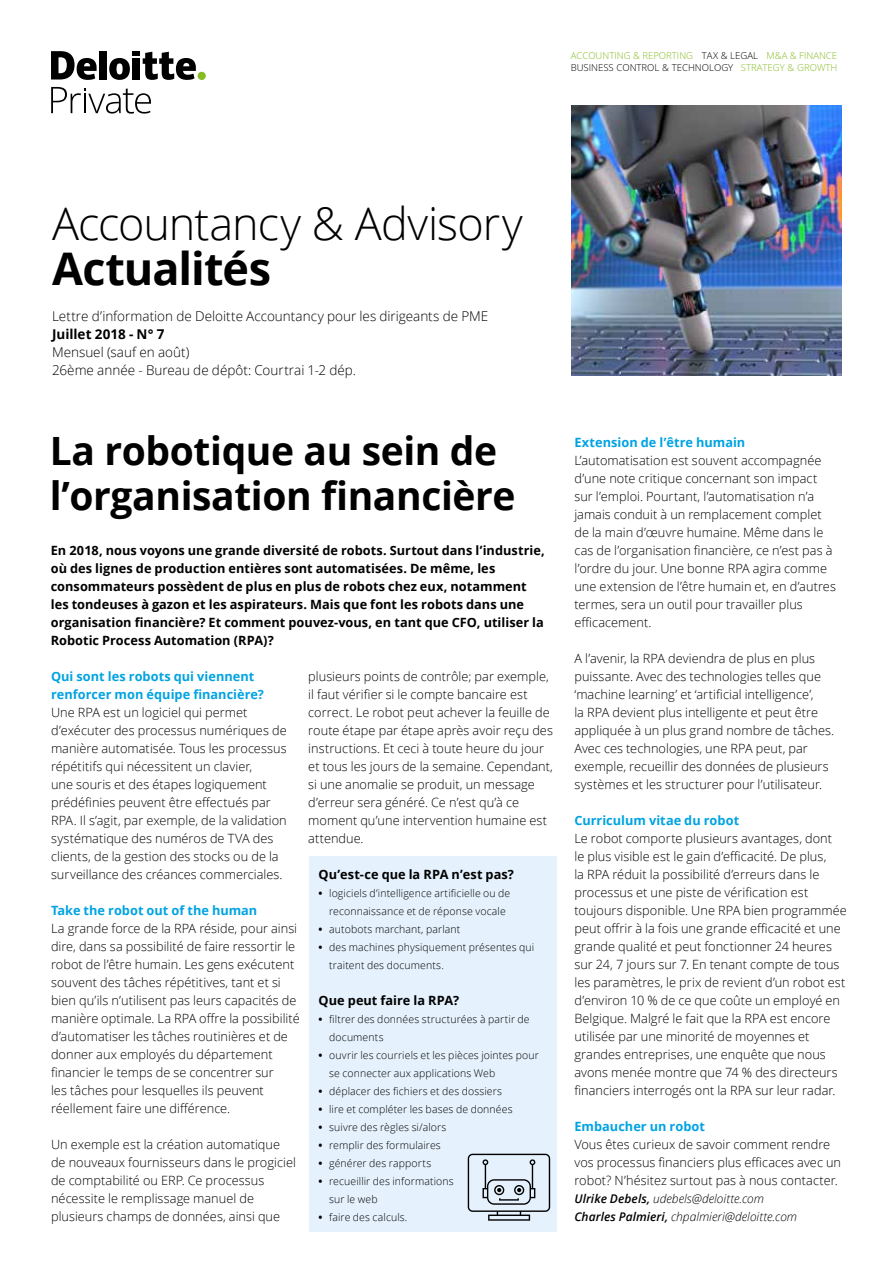
<style>
.page{position:relative;width:893px;height:1263px;background:#fff}
.page>*{position:absolute;margin:0;border:0;box-sizing:border-box;transform-origin:0 0}
.t1{font:300 45px "Open Sans";letter-spacing:-.02em;color:#000}
.t2{font:700 45px "Open Sans";letter-spacing:-.02em;color:#000}
.t3{font:700 39px/45px "Open Sans";letter-spacing:-.01em;color:#000}
.t4{font:300 13.5px/18px "Open Sans";color:#000}
.t5{font:700 13.5px "Open Sans";color:#000}
.t6{font:300 12.75px/18px "Open Sans";letter-spacing:.005em;color:#000}
.t7{font:700 12.75px/18px "Open Sans";letter-spacing:.005em;color:#000}
.t8{font:700 12.75px/18px "Open Sans";color:#00a3e2}
.t9{font:italic 300 12px/18px "Open Sans";color:#000}
.t10{font:300 10.5px/18px "Open Sans";letter-spacing:.01em;color:#000}
.t11{font:300 9.6px/11.7px "Open Sans";color:#85bc22}
.s1{color:#000}
.s2{font-weight:700}
.s3{font-weight:600}
</style>
<div class="page">
<div style="left:198px;top:72px;width:8px;height:8px;background:#85bc22;border-radius:50%"></div>
<div style="left:99px;top:51px;width:7px;height:29px;background:#000"></div>
<svg style="left:109px;top:51px;width:87px;height:29px"></svg>
<svg style="left:51px;top:51px;width:46px;height:29px"></svg>
<svg style="left:51px;top:87px;width:100px;height:27px"></svg>
<img style="left:571px;top:105px;width:271px;height:271px">
<div style="left:309px;top:857px;width:248px;height:375px;background:#e5f1fc"></div>
<svg style="left:468px;top:1154px;width:82px;height:67px"></svg>
<p class="t11" style="left:571px;top:50px;width:268px">ACCOUNTING &amp; REPORTING <span class="s1">TAX &amp; LEGAL</span> M&amp;A &amp; FINANCE<br><span class="s1">BUSINESS CONTROL &amp; TECHNOLOGY</span> STRATEGY &amp; GROWTH</p>
<h1 class="t1" style="left:52px;top:193px;width:472px">Accountancy &amp; Advisory</h1>
<h1 class="t2" style="left:52px;top:237px;width:221px">Actualités</h1>
<p class="t4" style="left:52px;top:307px;width:438px">Lettre d’information de Deloitte Accountancy pour les dirigeants de PME</p>
<p class="t5" style="left:52px;top:325px;width:114px">Juillet 2018 - N° 7</p>
<p class="t4" style="left:52px;top:343px;width:305px">Mensuel (sauf en août)<br>26ème année - Bureau de dépôt: Courtrai 1-2 dép.</p>
<h2 class="t3" style="left:50px;top:427px;width:467px">La robotique au sein de l’organisation financière</h2>
<p class="t7" style="left:51px;top:541px;width:495px">En 2018, nous voyons une grande diversité de robots. Surtout dans l’industrie, où des lignes de production entières sont automatisées. De même, les consommateurs possèdent de plus en plus de robots chez eux, notamment les tondeuses à gazon et les aspirateurs. Mais que font les robots dans une organisation financière? Et comment pouvez-vous, en tant que CFO, utiliser la Robotic Process Automation (RPA)?</p>
<p class="t8" style="left:51px;top:667px;width:215px">Qui sont les robots qui viennent renforcer mon équipe financière?</p>
<p class="t6" style="left:51px;top:703px;width:237px">Une RPA est un logiciel qui permet d’exécuter des processus numériques de manière automatisée. Tous les processus répétitifs qui nécessitent un clavier,<br>une souris et des étapes logiquement prédéfinies peuvent être effectués par RPA. Il s’agit, par exemple, de la validation systématique des numéros de TVA des clients, de la gestion des stocks ou de la surveillance des créances commerciales.</p>
<p class="t8" style="left:51px;top:901px;width:208px">Take the robot out of the human</p>
<p class="t6" style="left:51px;top:919px;width:250px">La grande force de la RPA réside, pour ainsi dire, dans sa possibilité de faire ressortir le robot de l’être humain. Les gens exécutent souvent des tâches répétitives, tant et si bien qu’ils n’utilisent pas leurs capacités de manière optimale. La RPA offre la possibilité d’automatiser les tâches routinières et de donner aux employés du département financier le temps de se concentrer sur<br>les tâches pour lesquelles ils peuvent réellement faire une différence.</p>
<p class="t6" style="left:51px;top:1135px;width:246px">Un exemple est la création automatique de nouveaux fournisseurs dans le progiciel de comptabilité ou ERP. Ce processus nécessite le remplissage manuel de plusieurs champs de données, ainsi que</p>
<p class="t6" style="left:308px;top:667px;width:246px">plusieurs points de contrôle; par exemple, il faut vérifier si le compte bancaire est correct. Le robot peut achever la feuille de route étape par étape après avoir reçu des instructions. Et ceci à toute heure du jour et tous les jours de la semaine. Cependant, si une anomalie se produit, un message d’erreur sera généré. Ce n’est qu’à ce moment qu’une intervention humaine est attendue.</p>
<p class="t7" style="left:319px;top:865px;width:197px">Qu’est-ce que la RPA n’est pas?</p>
<p class="t10" style="left:319px;top:884px;width:193px;text-align:center"><span class="s2">•</span> logiciels d’intelligence artificielle ou de reconnaissance et de réponse vocale</p>
<p class="t10" style="left:319px;top:920px;width:143px"><span class="s2">•</span> autobots marchant, parlant</p>
<p class="t10" style="left:329px;top:938px;width:206px;text-indent:-11px"><span class="s2">•</span> des machines physiquement présentes qui traitent des documents.</p>
<p class="t7" style="left:319px;top:991px;width:142px">Que peut faire la RPA?</p>
<p class="t10" style="left:329px;top:1010px;width:202px;text-indent:-11px"><span class="s2">•</span> filtrer des données structurées à partir de documents</p>
<p class="t10" style="left:329px;top:1046px;width:211px;text-indent:-11px"><span class="s2">•</span> ouvrir les courriels et les pièces jointes pour se connecter aux applications Web</p>
<p class="t10" style="left:319px;top:1082px;width:185px"><span class="s2">•</span> déplacer des fichiers et des dossiers</p>
<p class="t10" style="left:319px;top:1100px;width:196px"><span class="s2">•</span> lire et compléter les bases de données</p>
<p class="t10" style="left:319px;top:1118px;width:129px"><span class="s2">•</span> suivre des règles si/alors</p>
<p class="t10" style="left:319px;top:1136px;width:124px"><span class="s2">•</span> remplir des formulaires</p>
<p class="t10" style="left:319px;top:1154px;width:114px"><span class="s2">•</span> générer des rapports</p>
<p class="t10" style="left:329px;top:1172px;width:126px;text-indent:-11px"><span class="s2">•</span> recueillir des informations sur le web</p>
<p class="t10" style="left:319px;top:1208px;width:90px"><span class="s2">•</span> faire des calculs.</p>
<p class="t8" style="left:574px;top:433px;width:172px">Extension de l’être humain</p>
<p class="t6" style="left:574px;top:451px;width:263px">L’automatisation est souvent accompagnée d’une note critique concernant son impact sur l’emploi. Pourtant, l’automatisation n’a jamais conduit à un remplacement complet de la main d’œuvre humaine. Même dans le cas de l’organisation financière, ce n’est pas à l’ordre du jour. Une bonne RPA agira comme une extension de l’être humain et, en d’autres termes, sera un outil pour travailler plus efficacement.</p>
<p class="t6" style="left:574px;top:649px;width:261px">A l’avenir, la RPA deviendra de plus en plus puissante. Avec des technologies telles que ‘machine learning’ et ‘artificial intelligence’,<br>la RPA devient plus intelligente et peut être appliquée à un plus grand nombre de tâches.<br>Avec ces technologies, une RPA peut, par exemple, recueillir des données de plusieurs systèmes et les structurer pour l’utilisateur.</p>
<p class="t8" style="left:574px;top:811px;width:166px">Curriculum vitae du robot</p>
<p class="t6" style="left:574px;top:829px;width:274px">Le robot comporte plusieurs avantages, dont<br>le plus visible est le gain d’efficacité. De plus,<br>la RPA réduit la possibilité d’erreurs dans le processus et une piste de vérification est toujours disponible. Une RPA bien programmée peut offrir à la fois une grande efficacité et une grande qualité et peut fonctionner 24 heures sur 24, 7 jours sur 7. En tenant compte de tous les paramètres, le prix de revient d’un robot est d’environ 10 % de ce que coûte un employé en Belgique. Malgré le fait que la RPA est encore utilisée par une minorité de moyennes et grandes entreprises, une enquête que nous avons menée montre que 74 % des directeurs financiers interrogés ont la RPA sur leur radar.</p>
<p class="t8" style="left:574px;top:1117px;width:132px">Embaucher un robot</p>
<p class="t6" style="left:574px;top:1135px;width:268px">Vous êtes curieux de savoir comment rendre vos processus financiers plus efficaces avec un robot? N’hésitez surtout pas à nous contacter.</p>
<p class="t9" style="left:574px;top:1189px;width:224px"><span class="s3">Ulrike Debels,</span> udebels@deloitte.com<br><span class="s3">Charles Palmieri,</span> chpalmieri@deloitte.com</p>
</div>
